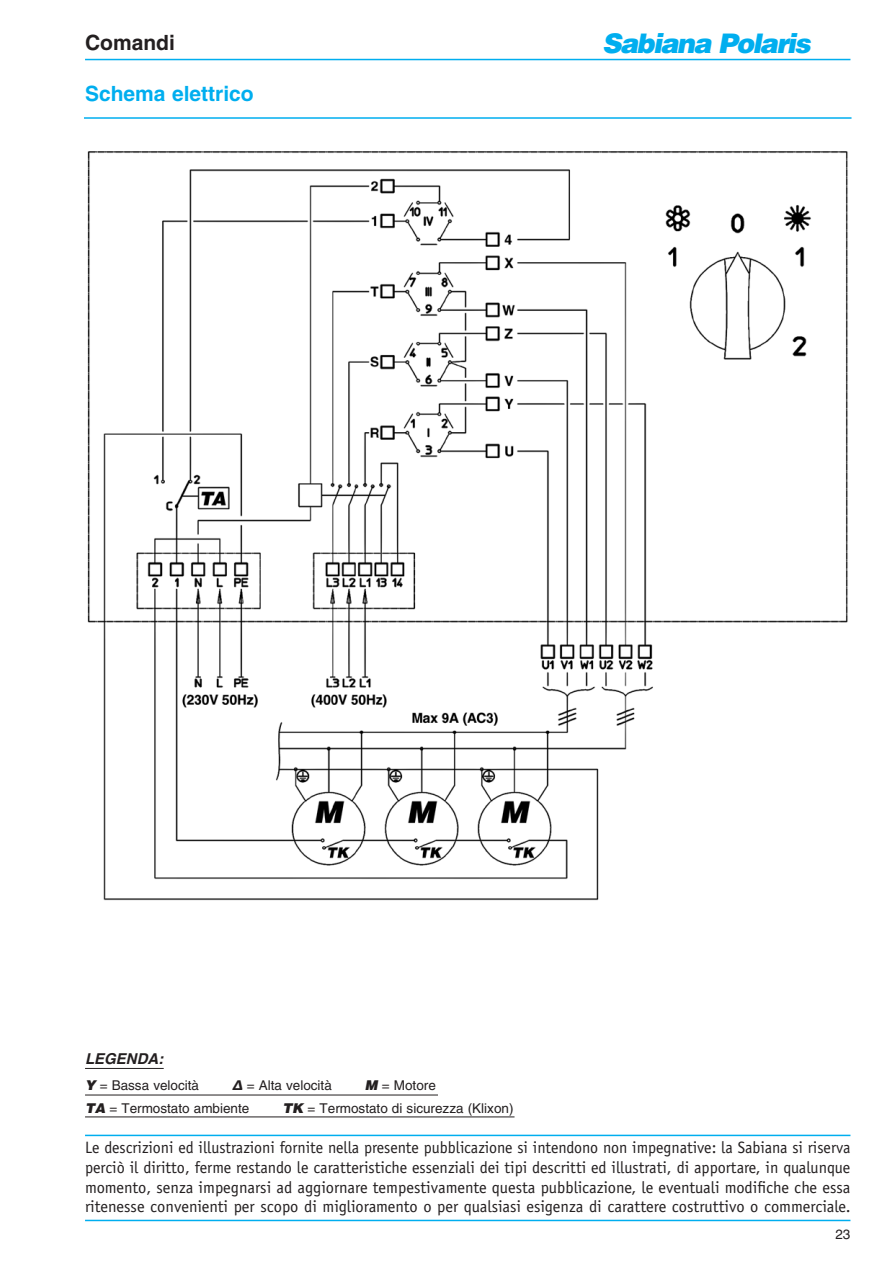
<style>
.page{position:relative;width:893px;height:1263px;background:#fff}
.page>*{position:absolute;margin:0;border:0;box-sizing:border-box;transform-origin:0 0}
.t1{font:italic 900 27px "Helvetica";letter-spacing:-.06em;color:#00aeef}
.t2{font:700 21px "Helvetica";color:#00aeef}
.t3{font:700 21px "Helvetica";color:#231f20}
.t4{font:16.5px/19.8px "Officina Sans";color:#231f20;text-align:justify}
.t5{font:italic 700 15px "Helvetica";color:#231f20}
.t6{font:13.5px "Helvetica";color:#231f20}
.s1{font-weight:900;font-style:italic}
.s2{font-family:"Helvetica LT Std";font-weight:900;font-style:italic}
</style>
<div class="page">
<img style="left:87px;top:151px;width:761px;height:750px">
<hr style="left:85px;top:59px;width:765px;height:1px;background:#00aeef">
<hr style="left:84px;top:117px;width:767px;height:2px;background:#00aeef">
<hr style="left:85px;top:1068px;width:79px;height:1px;background:#231f20">
<hr style="left:85px;top:1095px;width:353px;height:1px;background:#231f20">
<hr style="left:85px;top:1116px;width:429px;height:1px;background:#231f20">
<hr style="left:85px;top:1135px;width:765px;height:1px;background:#00aeef">
<hr style="left:85px;top:1220px;width:765px;height:1px;background:#00aeef">
<p class="t3" style="left:85px;top:30px;width:91px">Comandi</p>
<h1 class="t1" style="left:602px;top:26px;width:210px">Sabiana Polaris</h1>
<p class="t2" style="left:85px;top:81px;width:170px">Schema elettrico</p>
<p class="t5" style="left:85px;top:1050px;width:80px">LEGENDA:</p>
<p class="t6" style="left:85px;top:1078px;width:116px"><span class="s1">Y</span> = Bassa velocità</p>
<p class="t6" style="left:232px;top:1078px;width:101px"><span class="s2">∆</span> = Alta velocità</p>
<p class="t6" style="left:365px;top:1078px;width:72px"><span class="s1">M</span> = Motore</p>
<p class="t6" style="left:85px;top:1100px;width:166px"><span class="s1">TA</span> = Termostato ambiente</p>
<p class="t6" style="left:282px;top:1100px;width:233px"><span class="s1">TK</span> = Termostato di sicurezza (Klixon)</p>
<p class="t4" style="left:85px;top:1137px;width:767px">Le descrizioni ed illustrazioni fornite nella presente pubblicazione si intendono non impegnative: la Sabiana si riserva perciò il diritto, ferme restando le caratteristiche essenziali dei tipi descritti ed illustrati, di apportare, in qualunque momento, senza impegnarsi ad aggiornare tempestivamente questa pubblicazione, le eventuali modifiche che essa ritenesse convenienti per scopo di miglioramento o per qualsiasi esigenza di carattere costruttivo o commerciale.</p>
<p class="t6" style="left:835px;top:1227px;width:17px">23</p>
</div>
